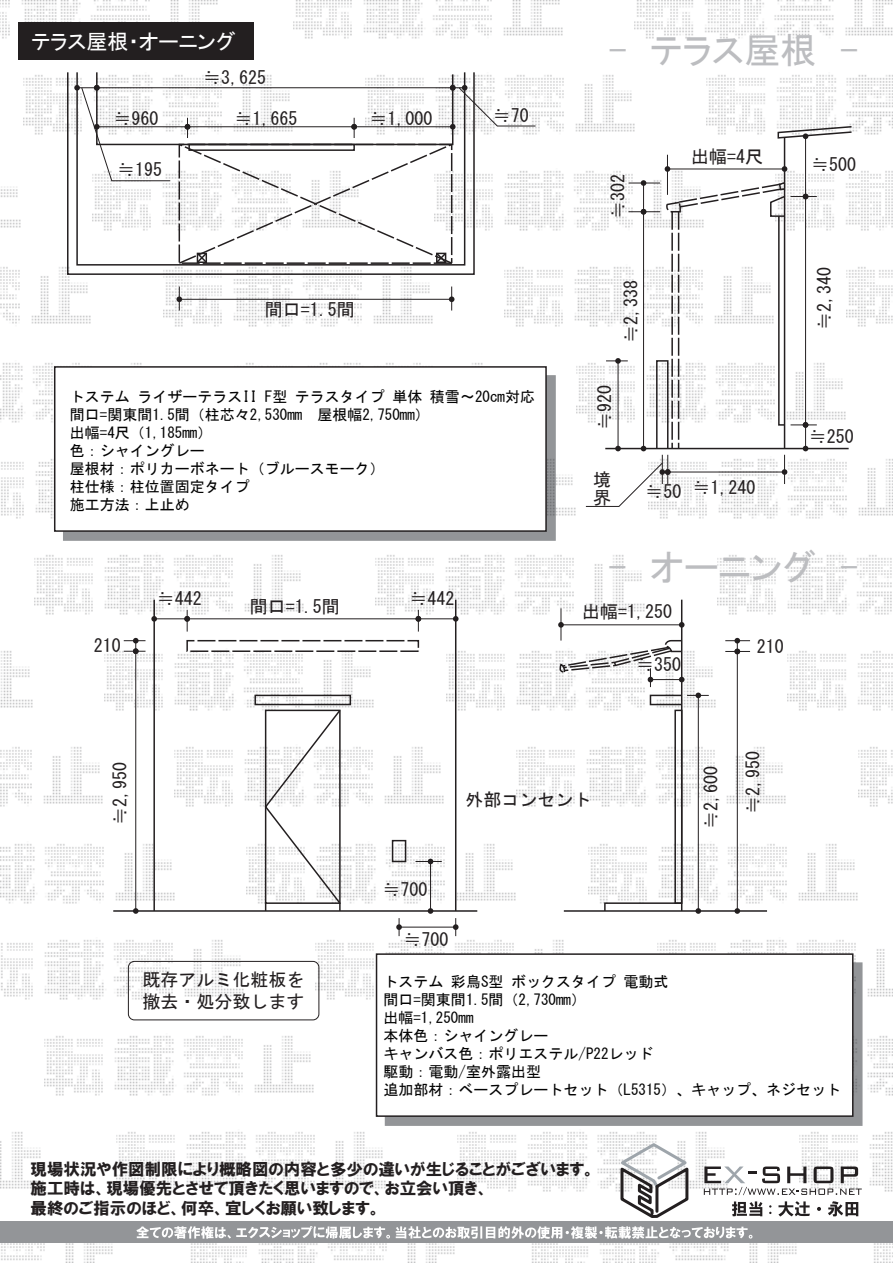
<style>
.page{position:relative;width:893px;height:1263px;background:#fff}
.page>*{position:absolute;margin:0;border:0;box-sizing:border-box;transform-origin:0 0}
.t1{font:36px "MS P Gothic";color:#bcbdc0}
.t2{font:21px "MS P Gothic";color:#fff}
.t3{font:18px/21.6px "MS Gothic";color:#231f20}
.t4{font:16.5px/19.8px "HGP Soei Kakugothic UB";color:#231f20}
.t5{font:15px/18px "MS Gothic";color:#030303}
</style>
<div class="page">
<img style="left:0;top:0;width:222px;height:39px">
<img style="left:293px;top:0;width:270px;height:39px">
<img style="left:635px;top:0;width:258px;height:39px">
<img style="left:24px;top:75px;width:49px;height:60px">
<img style="left:536px;top:75px;width:99px;height:60px">
<img style="left:707px;top:75px;width:186px;height:60px">
<img style="left:0;top:186px;width:21px;height:42px">
<img style="left:536px;top:168px;width:168px;height:63px">
<img style="left:776px;top:168px;width:117px;height:63px">
<img style="left:163px;top:267px;width:270px;height:60px">
<img style="left:0;top:267px;width:91px;height:57px">
<img style="left:505px;top:267px;width:80px;height:60px">
<img style="left:846px;top:267px;width:47px;height:60px">
<img style="left:0;top:363px;width:142px;height:60px">
<img style="left:246px;top:363px;width:237px;height:2px">
<img style="left:576px;top:363px;width:270px;height:57px">
<img style="left:1px;top:459px;width:53px;height:60px">
<img style="left:556px;top:474px;width:20px;height:42px">
<img style="left:648px;top:459px;width:245px;height:60px">
<img style="left:34px;top:555px;width:270px;height:60px">
<img style="left:376px;top:555px;width:269px;height:61px">
<img style="left:717px;top:555px;width:175px;height:60px">
<img style="left:105px;top:650px;width:269px;height:62px">
<img style="left:0;top:651px;width:33px;height:57px">
<img style="left:446px;top:649px;width:270px;height:63px">
<img style="left:788px;top:651px;width:105px;height:60px">
<img style="left:0;top:747px;width:103px;height:60px">
<img style="left:175px;top:747px;width:269px;height:60px">
<img style="left:858px;top:747px;width:35px;height:60px">
<img style="left:516px;top:745px;width:270px;height:63px">
<img style="left:0;top:841px;width:175px;height:63px">
<img style="left:247px;top:841px;width:269px;height:63px">
<img style="left:588px;top:841px;width:270px;height:63px">
<img style="left:1px;top:940px;width:243px;height:60px">
<img style="left:316px;top:940px;width:248px;height:60px">
<img style="left:657px;top:940px;width:236px;height:60px">
<img style="left:45px;top:1036px;width:269px;height:60px">
<img style="left:862px;top:1033px;width:31px;height:63px">
<img style="left:0;top:1132px;width:44px;height:57px">
<img style="left:116px;top:1132px;width:270px;height:60px">
<img style="left:800px;top:1132px;width:93px;height:60px">
<img style="left:458px;top:1132px;width:267px;height:60px">
<img style="left:1px;top:1243px;width:112px;height:20px">
<img style="left:191px;top:1243px;width:264px;height:20px">
<img style="left:874px;top:1243px;width:19px;height:20px">
<img style="left:532px;top:1243px;width:265px;height:20px">
<div style="left:67px;top:72px;width:408px;height:203px;border:2px solid #231f20"></div>
<hr style="left:784px;top:137px;width:1px;height:312px;background:#231f20">
<hr style="left:605px;top:448px;width:244px;height:1px;background:#231f20">
<svg style="left:616px;top:1141px;width:75px;height:77px"></svg>
<svg style="left:704px;top:1166px;width:158px;height:29px"></svg>
<div style="left:385px;top:962px;width:477px;height:164px;background:#939598"></div>
<div style="left:376px;top:953px;width:477px;height:164px;background:#fff;border:2px solid #231f20"></div>
<div style="left:63px;top:375px;width:493px;height:166px;background:#939598;border:2px solid #939598"></div>
<div style="left:54px;top:366px;width:493px;height:166px;background:#fff;border:2px solid #231f20"></div>
<div style="left:18px;top:23px;width:235px;height:37px;background:#231f20"></div>
<div style="left:0;top:1221px;width:893px;height:22px;background:#939598"></div>
<svg style="left:136px;top:1226px;width:254px;height:12px"></svg>
<svg style="left:396px;top:1226px;width:356px;height:13px"></svg>
<svg style="left:732px;top:1201px;width:30px;height:15px"></svg>
<svg style="left:778px;top:1201px;width:32px;height:15px"></svg>
<svg style="left:817px;top:1207px;width:4px;height:4px"></svg>
<svg style="left:828px;top:1201px;width:30px;height:15px"></svg>
<hr style="left:113px;top:910px;width:364px;height:2px;background:#231f20">
<hr style="left:153px;top:600px;width:2px;height:311px;background:#231f20">
<hr style="left:455px;top:600px;width:1px;height:311px;background:#231f20">
<svg style="left:186px;top:639px;width:234px;height:14px"></svg>
<svg style="left:391px;top:839px;width:16px;height:24px"></svg>
<svg style="left:254px;top:694px;width:98px;height:218px"></svg>
<hr style="left:564px;top:910px;width:203px;height:2px;background:#231f20">
<hr style="left:681px;top:600px;width:1px;height:311px;background:#231f20">
<div style="left:650px;top:695px;width:32px;height:10px;border:2px solid #231f20"></div>
<svg style="left:603px;top:709px;width:80px;height:203px"></svg>
<hr style="left:418px;top:618px;width:38px;height:1px;background:#231f20">
<svg style="left:453px;top:616px;width:6px;height:6px"></svg>
<hr style="left:187px;top:618px;width:231px;height:1px;background:#231f20">
<svg style="left:416px;top:610px;width:5px;height:22px"></svg>
<hr style="left:154px;top:618px;width:33px;height:1px;background:#231f20">
<svg style="left:184px;top:610px;width:6px;height:22px"></svg>
<svg style="left:151px;top:616px;width:6px;height:6px"></svg>
<hr style="left:430px;top:861px;width:1px;height:50px;background:#231f20">
<svg style="left:428px;top:908px;width:5px;height:6px"></svg>
<svg style="left:416px;top:859px;width:26px;height:5px"></svg>
<hr style="left:399px;top:927px;width:57px;height:1px;background:#231f20">
<svg style="left:396px;top:918px;width:6px;height:18px"></svg>
<svg style="left:453px;top:918px;width:6px;height:18px"></svg>
<hr style="left:135px;top:651px;width:1px;height:260px;background:#231f20">
<svg style="left:133px;top:908px;width:6px;height:6px"></svg>
<svg style="left:124px;top:638px;width:22px;height:16px"></svg>
<hr style="left:561px;top:608px;width:1px;height:33px;background:#231f20">
<hr style="left:561px;top:624px;width:121px;height:1px;background:#231f20">
<svg style="left:679px;top:622px;width:5px;height:6px"></svg>
<svg style="left:558px;top:622px;width:6px;height:6px"></svg>
<svg style="left:558px;top:639px;width:126px;height:48px"></svg>
<hr style="left:698px;top:695px;width:1px;height:216px;background:#231f20">
<svg style="left:695px;top:908px;width:6px;height:6px"></svg>
<svg style="left:687px;top:693px;width:22px;height:5px"></svg>
<hr style="left:737px;top:651px;width:1px;height:260px;background:#231f20">
<svg style="left:734px;top:908px;width:6px;height:6px"></svg>
<svg style="left:725px;top:638px;width:25px;height:16px"></svg>
<svg style="left:74px;top:72px;width:462px;height:193px"></svg>
<hr style="left:179px;top:299px;width:273px;height:1px;background:#231f20">
<svg style="left:176px;top:287px;width:6px;height:24px"></svg>
<svg style="left:449px;top:287px;width:5px;height:24px"></svg>
<hr style="left:667px;top:155px;width:1px;height:40px;background:#231f20">
<hr style="left:667px;top:169px;width:117px;height:1px;background:#231f20">
<svg style="left:782px;top:166px;width:5px;height:6px"></svg>
<svg style="left:665px;top:166px;width:5px;height:6px"></svg>
<hr style="left:805px;top:136px;width:1px;height:61px;background:#231f20">
<svg style="left:777px;top:125px;width:76px;height:14px"></svg>
<svg style="left:585px;top:180px;width:232px;height:327px"></svg>
<div style="left:128px;top:961px;width:191px;height:59px;border:1px solid #231f20;border-radius:6px"></div>
<h2 class="t2" style="left:32px;top:31px;width:205px">テラス屋根・オーニング</h2>
<p class="t3" style="left:203px;top:67px;width:64px">≒3,625</p>
<p class="t3" style="left:113px;top:107px;width:46px">≒960</p>
<p class="t3" style="left:235px;top:107px;width:64px">≒1,665</p>
<p class="t3" style="left:370px;top:107px;width:64px">≒1,000</p>
<p class="t3" style="left:117px;top:159px;width:46px">≒195</p>
<p class="t3" style="left:265px;top:299px;width:91px">間口=1.5間</p>
<p class="t3" style="left:493px;top:105px;width:37px">≒70</p>
<p class="t5" style="left:70px;top:388px;width:466px">トステム ライザーテラスII F型 テラスタイプ 単体 積雪～20cm対応間口=関東間1.5間（柱芯々2,530mm　屋根幅2,750mm）<br>出幅=4尺（1,185mm）<br>色：シャイングレー<br>屋根材：ポリカーボネート（ブルースモーク）<br>柱仕様：柱位置固定タイプ<br>施工方法：上止め</p>
<h1 class="t1" style="left:609px;top:32px;width:251px">-　テラス屋根　-</h1>
<p class="t3" style="left:607px;top:219px;width:46px;rotate:-90deg">≒302</p>
<p class="t3" style="left:691px;top:146px;width:73px">出幅=4尺</p>
<p class="t3" style="left:811px;top:154px;width:46px">≒500</p>
<p class="t3" style="left:620px;top:342px;width:64px;rotate:-90deg">≒2,338</p>
<p class="t3" style="left:594px;top:430px;width:46px;rotate:-90deg">≒920</p>
<p class="t3" style="left:593px;top:470px;width:19px;line-height:18px">境界</p>
<p class="t3" style="left:645px;top:476px;width:112px">≒50 ≒1,240</p>
<p class="t3" style="left:814px;top:330px;width:64px;rotate:-90deg">≒2,340</p>
<p class="t3" style="left:809px;top:425px;width:46px">≒250</p>
<h1 class="t1" style="left:608px;top:549px;width:251px">-　オーニング　-</h1>
<p class="t3" style="left:94px;top:635px;width:28px">210</p>
<p class="t3" style="left:157px;top:587px;width:46px">≒442</p>
<p class="t3" style="left:410px;top:587px;width:46px">≒442</p>
<p class="t3" style="left:250px;top:595px;width:91px">間口=1.5間</p>
<p class="t3" style="left:582px;top:601px;width:91px">出幅=1,250</p>
<p class="t3" style="left:636px;top:654px;width:46px">≒350</p>
<p class="t3" style="left:757px;top:636px;width:28px">210</p>
<p class="t3" style="left:109px;top:825px;width:64px;rotate:-90deg">≒2,950</p>
<p class="t3" style="left:700px;top:829px;width:64px;rotate:-90deg">≒2,600</p>
<p class="t3" style="left:465px;top:789px;width:127px">外部コンセント</p>
<p class="t3" style="left:382px;top:879px;width:46px">≒700</p>
<p class="t3" style="left:403px;top:928px;width:46px">≒700</p>
<p class="t3" style="left:742px;top:814px;width:64px;rotate:-90deg">≒2,950</p>
<p class="t3" style="left:143px;top:969px;width:163px">既存アルミ化粧板を撤去・処分致します</p>
<p class="t5" style="left:383px;top:973px;width:459px">トステム 彩鳥S型 ボックスタイプ 電動式<br>間口=関東間1.5間（2,730mm）<br>出幅=1,250mm<br>本体色：シャイングレー<br>キャンバス色：ポリエステル/P22レッド<br>駆動：電動/室外露出型<br>追加部材：ベースプレートセット（L5315）、キャップ、ネジセット</p>
<p class="t4" style="left:31px;top:1159px;width:566px">現場状況や作図制限により概略図の内容と多少の違いが生じることがございます。施工時は、現場優先とさせて頂きたく思いますので、お立会い頂き、<br>最終のご指示のほど、何卒、宜しくお願い致します。</p>
</div>
